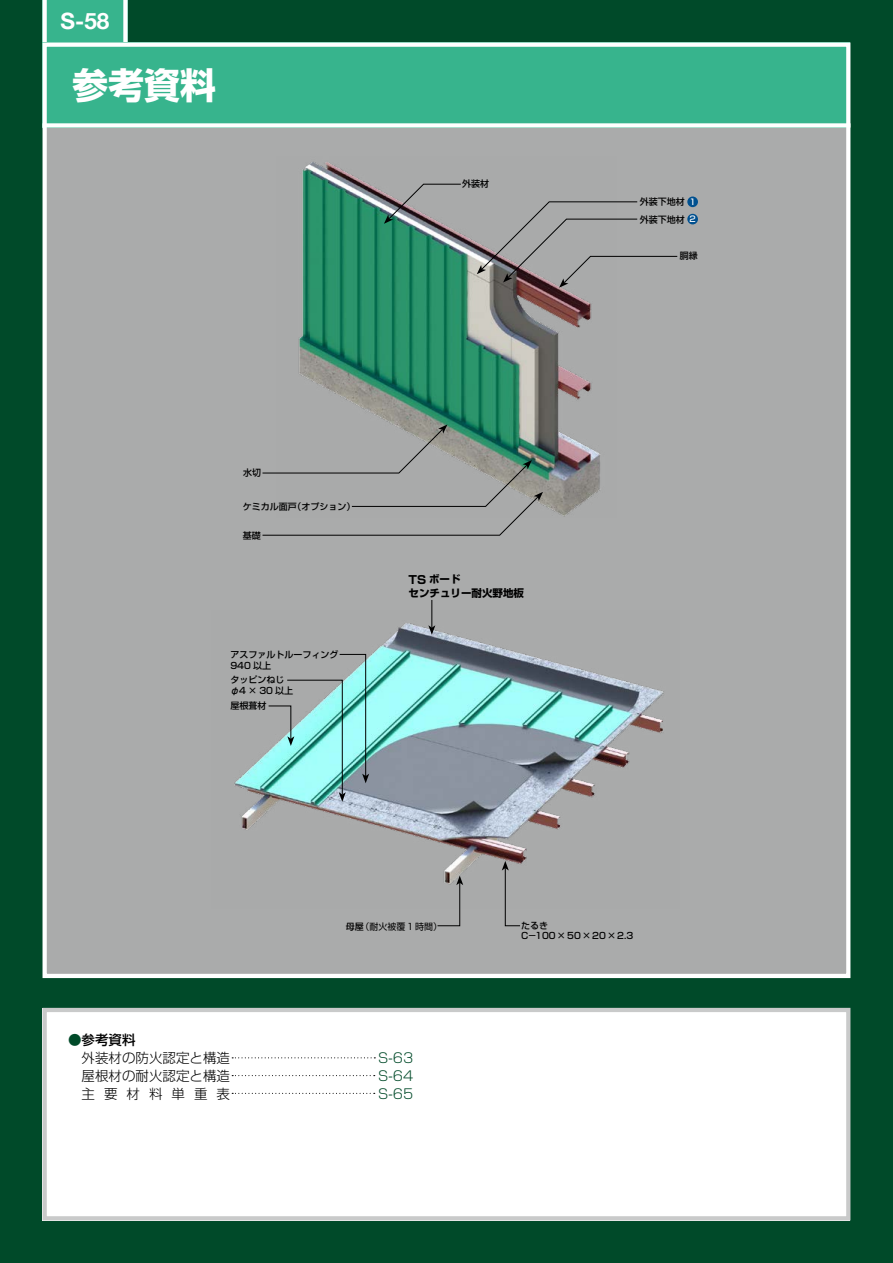
<style>
.page{position:relative;width:893px;height:1263px;background:#004a29}
.page>*{position:absolute;margin:0;border:0;box-sizing:border-box;transform-origin:0 0}
.t1{font:700 36px "Shin Go Pro";color:#fff}
.t2{font:700 22.5px "Helvetica Neue";color:#fff}
.t3{font:300 13.5px/17.7px "Shin Go Pro";color:#000;text-align:right}
.t4{font:300 13.5px/17.7px "Shin Go Pro";color:#004a29;text-align:justify}
.t5{font:500 13.5px "Shin Go Pro";color:#000}
.t6{font:700 10.5px/13.8px "Shin Go Pro";color:#000}
.t7{font:500 9px/10.6px "Shin Go Pro";color:#000}
.t8{font:9px "Shin Go Pro";color:#000}
.t9{font:500 8.25px/17.2px "Shin Go Pro";color:#fff}
.s1{font-size:11.4px}
.s2{color:#004a29}
.s3{font-weight:500}
</style>
<div class="page">
<svg style="left:43px;top:0;width:85px;height:43px;background:#4bbb98"></svg>
<div style="left:45px;top:125px;width:803px;height:853px;background:#aaabab"></div>
<div style="left:43px;top:1008px;width:807px;height:212px;background:#fff"></div>
<div style="left:43px;top:43px;width:807px;height:85px;background:#37b48d"></div>
<div style="left:43px;top:43px;width:807px;height:935px;border:4px solid #fff"></div>
<div style="left:43px;top:1008px;width:807px;height:212px;border:4px solid #c9caca"></div>
<div style="left:43px;top:123px;width:807px;height:5px;background:#fff"></div>
<svg style="left:232px;top:1057px;width:143px;height:1px"></svg>
<svg style="left:232px;top:1075px;width:143px;height:1px"></svg>
<svg style="left:232px;top:1093px;width:143px;height:1px"></svg>
<img style="left:298px;top:162px;width:302px;height:355px">
<svg style="left:262px;top:424px;width:281px;height:112px"></svg>
<svg style="left:384px;top:183px;width:78px;height:41px"></svg>
<svg style="left:477px;top:201px;width:201px;height:87px"></svg>
<div style="left:687px;top:197px;width:11px;height:10px;background:#00508f;border-radius:50%"></div>
<div style="left:687px;top:214px;width:11px;height:10px;background:#00508f;border-radius:50%"></div>
<img style="left:234px;top:623px;width:430px;height:252px">
<svg style="left:437px;top:875px;width:26px;height:51px"></svg>
<svg style="left:268px;top:653px;width:101px;height:149px"></svg>
<svg style="left:502px;top:861px;width:19px;height:65px"></svg>
<svg style="left:428px;top:600px;width:7px;height:35px"></svg>
<h2 class="t2" style="left:61px;top:4px;width:50px">S-58</h2>
<h1 class="t1" style="left:72px;top:56px;width:145px">参考資料</h1>
<p class="t7" style="left:462px;top:178px;width:28px">外装材</p>
<p class="t7" style="left:243px;top:467px;width:19px">水切</p>
<p class="t7" style="left:243px;top:500px;width:114px">ケミカル面戸（オプション）</p>
<p class="t7" style="left:243px;top:529px;width:19px">基礎</p>
<p class="t7" style="left:230px;top:648px;width:109px">アスファルトルーフィング<br>940 以上</p>
<p class="t7" style="left:230px;top:673px;width:64px">タッピンねじφ4 × 30 以上</p>
<p class="t7" style="left:230px;top:699px;width:37px">屋根葺材</p>
<p class="t6" style="left:409px;top:571px;width:117px"><span class="s1">TS</span> ボード<br>センチュリー耐火野地板</p>
<p class="t7" style="left:640px;top:192px;width:46px;line-height:17.2px">外装下地材外装下地材</p>
<p class="t9" style="left:689px;top:192px;width:8px">1<br>2</p>
<p class="t7" style="left:680px;top:250px;width:19px">胴縁</p>
<h3 class="t5" style="left:68px;top:1029px;width:69px"><span class="s2">●</span>参考資料</h3>
<p class="t8" style="left:346px;top:919px;width:98px"><span class="s3">母屋</span>（耐火被覆1時間）</p>
<p class="t7" style="left:521px;top:919px;width:114px">たるき<br>C－100×50×20×2.3</p>
<h3 class="t3" style="left:68px;top:1047px;width:164px">　外装材の防火認定と構造　屋根材の耐火認定と構造主要材料単重表</h3>
<h3 class="t4" style="left:378px;top:1047px;width:36px">S-63<br>S-64<br>S-65</h3>
</div>
